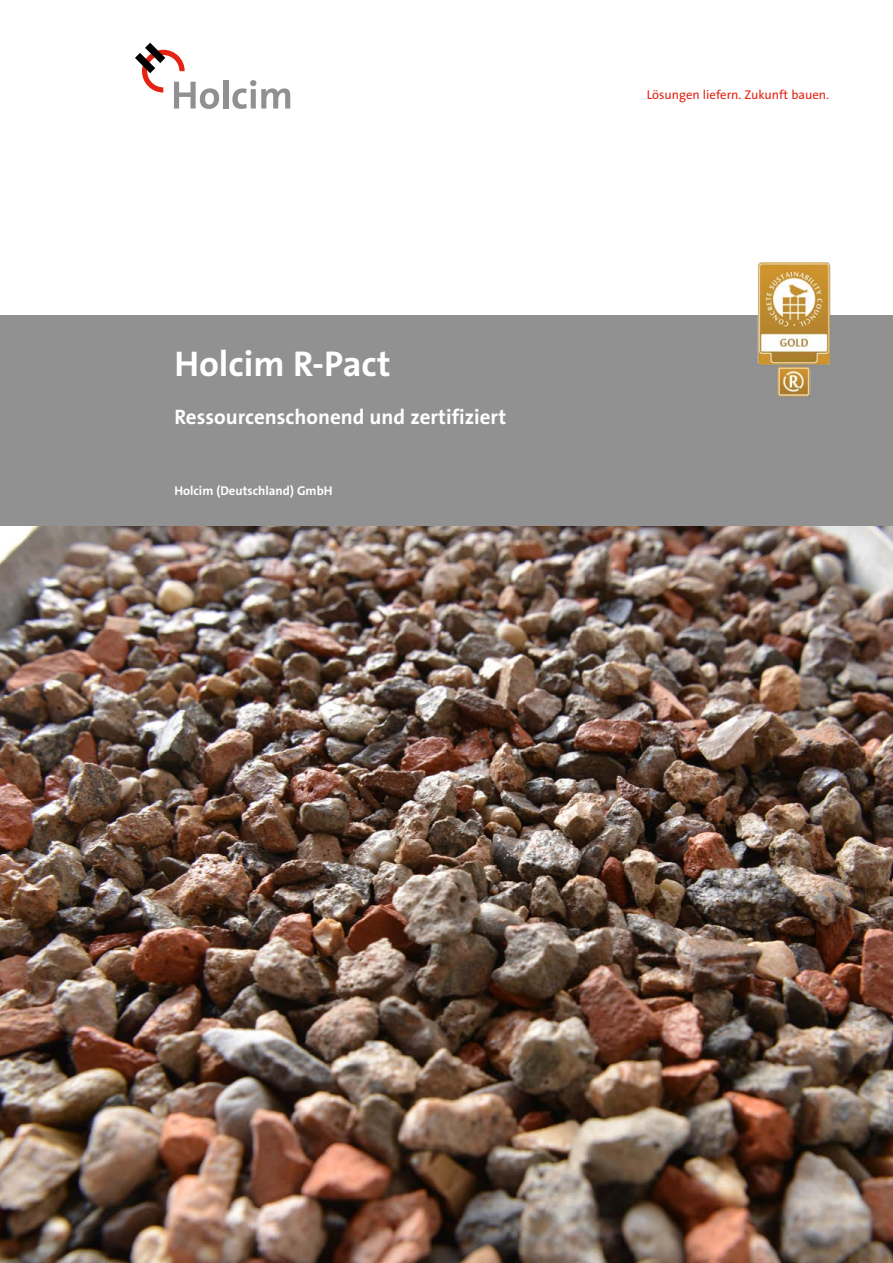
<style>
.page{position:relative;width:893px;height:1263px;background:#fff}
.page>*{position:absolute;margin:0;border:0;box-sizing:border-box;transform-origin:0 0}
.t1{font:700 36px "The Sans B7";color:#fff}
.t2{font:700 21px "The Sans B7";color:#fff}
.t3{font:12.75px "The Sans B5 Plain";color:#e42313}
.t4{font:700 12.75px "The Sans B7";color:#fff}
</style>
<div class="page">
<img style="left:0;top:526px;width:893px;height:737px">
<div style="left:223px;top:80px;width:5px;height:29px;background:#909090"></div>
<svg style="left:232px;top:80px;width:58px;height:29px"></svg>
<svg style="left:135px;top:43px;width:84px;height:66px"></svg>
<div style="left:0;top:316px;width:893px;height:210px;background:#919191"></div>
<img style="left:756px;top:262px;width:74px;height:135px">
<h1 class="t1" style="left:174px;top:345px;width:218px">Holcim R-Pact</h1>
<p class="t2" style="left:174px;top:406px;width:333px">Ressourcenschonend und zertifiziert</p>
<p class="t4" style="left:174px;top:484px;width:160px">Holcim (Deutschland) GmbH</p>
<p class="t3" style="left:647px;top:88px;width:184px">Lösungen liefern. Zukunft bauen.</p>
</div>
